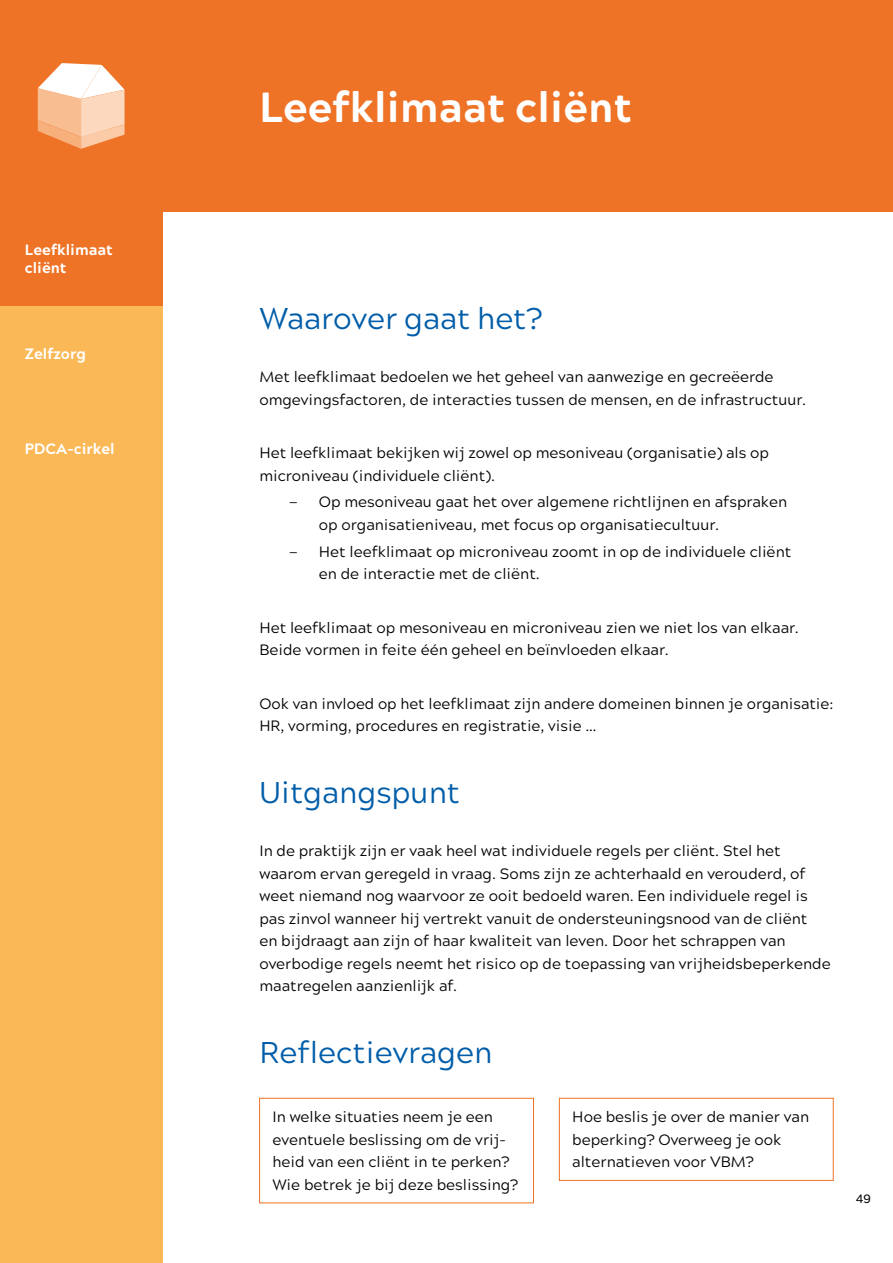
<style>
.page{position:relative;width:893px;height:1263px;background:#fff}
.page>*{position:absolute;margin:0;border:0;box-sizing:border-box;transform-origin:0 0}
.t1{font:800 42px "Acherus Grotesque";color:#fff}
.t2{font:30px "Acherus Grotesque";color:#005da9}
.t3{font:15px/22.5px "Acherus Grotesque";color:#000}
.t4{font:800 15px/18px "Acherus Grotesque";color:#fff}
.t5{font:500 12px "Acherus Grotesque";color:#000}
</style>
<div class="page">
<div style="left:0;top:0;width:893px;height:212px;background:#ee7326"></div>
<div style="left:0;top:212px;width:162px;height:94px;background:#ee7326"></div>
<div style="left:0;top:306px;width:162px;height:95px;background:#fab857"></div>
<div style="left:0;top:401px;width:162px;height:94px;background:#fab857"></div>
<div style="left:0;top:495px;width:162px;height:768px;background:#fab857"></div>
<div style="left:259px;top:1098px;width:275px;height:105px;border:1px solid #ee7326"></div>
<div style="left:559px;top:1098px;width:274px;height:82px;border:1px solid #ee7326"></div>
<svg style="left:38px;top:63px;width:87px;height:86px"></svg>
<p class="t4" style="left:25px;top:240px;width:89px">Leefklimaat cliënt</p>
<p class="t4" style="left:25px;top:344px;width:63px">Zelfzorg</p>
<p class="t4" style="left:25px;top:439px;width:91px">PDCA-cirkel</p>
<h1 class="t1" style="left:259px;top:71px;width:374px">Leefklimaat cliënt</h1>
<h2 class="t2" style="left:259px;top:293px;width:284px">Waarover gaat het?</h2>
<p class="t3" style="left:259px;top:365px;width:548px">Met leefklimaat bedoelen we het geheel van aanwezige en gecreëerde omgevingsfactoren, de interacties tussen de mensen, en de infrastructuur.</p>
<p class="t3" style="left:259px;top:441px;width:511px">Het leefklimaat bekijken wij zowel op mesoniveau (organisatie) als op microniveau (individuele cliënt).</p>
<p class="t3" style="left:289px;top:490px;width:10px">−</p>
<p class="t3" style="left:319px;top:490px;width:470px">Op mesoniveau gaat het over algemene richtlijnen en afspraken op organisatieniveau, met focus op organisatiecultuur.</p>
<p class="t3" style="left:289px;top:539px;width:10px">−</p>
<p class="t3" style="left:319px;top:539px;width:474px">Het leefklimaat op microniveau zoomt in op de individuele cliënt en de interactie met de cliënt.</p>
<p class="t3" style="left:259px;top:615px;width:541px">Het leefklimaat op mesoniveau en microniveau zien we niet los van elkaar.<br>Beide vormen in feite één geheel en beïnvloeden elkaar.</p>
<p class="t3" style="left:259px;top:691px;width:575px">Ook van invloed op het leefklimaat zijn andere domeinen binnen je organisatie:<br>HR, vorming, procedures en registratie, visie …</p>
<h2 class="t2" style="left:259px;top:767px;width:202px">Uitgangspunt</h2>
<p class="t3" style="left:259px;top:839px;width:573px">In de praktijk zijn er vaak heel wat individuele regels per cliënt. Stel het waarom ervan geregeld in vraag. Soms zijn ze achterhaald en verouderd, of weet niemand nog waarvoor ze ooit bedoeld waren. Een individuele regel is pas zinvol wanneer hij vertrekt vanuit de ondersteuningsnood van de cliënt<br>en bijdraagt aan zijn of haar kwaliteit van leven. Door het schrappen van overbodige regels neemt het risico op de toepassing van vrijheidsbeperkende maatregelen aanzienlijk af.</p>
<h2 class="t2" style="left:259px;top:1027px;width:234px">Reflectievragen</h2>
<p class="t3" style="left:272px;top:1105px;width:247px">In welke situaties neem je een eventuele beslissing om de vrij&shy;heid van een cliënt in te perken?<br>Wie betrek je bij deze beslissing?</p>
<p class="t3" style="left:572px;top:1105px;width:238px">Hoe beslis je over de manier van beperking? Overweeg je ook alternatieven voor VBM?</p>
<p class="t5" style="left:856px;top:1189px;width:17px">49</p>
</div>
